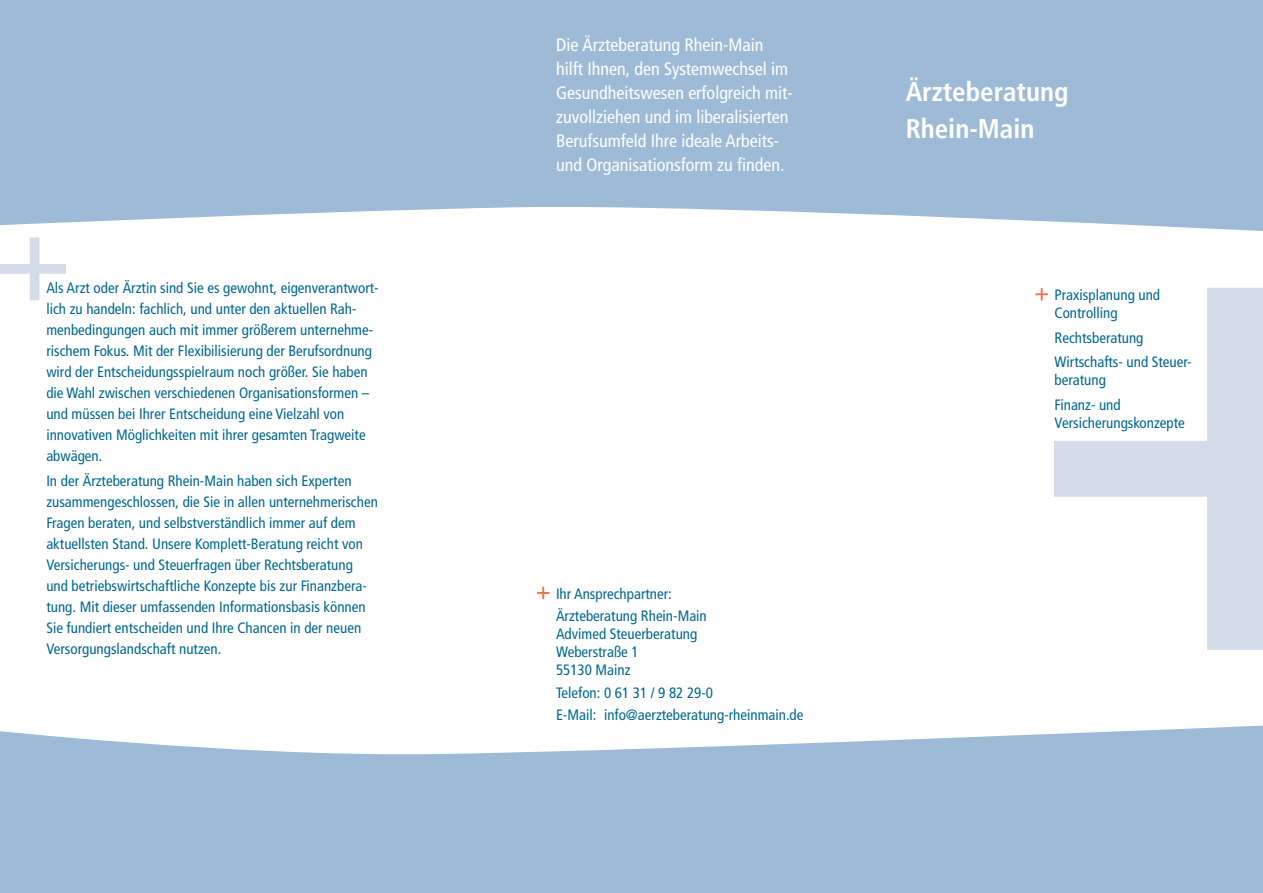
<style>
.page{position:relative;width:1263px;height:893px;background:#fff}
.page>*{position:absolute;margin:0;border:0;box-sizing:border-box;transform-origin:0 0}
.t1{font:700 condensed 27px/36.6px "Frutiger LT";color:#fff}
.t2{font:condensed 18px/24px "Frutiger LT";color:#fff}
.t3{font:condensed 15px/21px "Frutiger LT";color:#006890}
</style>
<div class="page">
<svg style="left:0;top:725px;width:1263px;height:168px;background:#a7c2db"></svg>
<div style="left:0;top:0;width:1263px;height:231px;background:#9dbbd7"></div>
<svg style="left:0;top:237px;width:66px;height:63px"></svg>
<svg style="left:537px;top:587px;width:12px;height:12px"></svg>
<svg style="left:1054px;top:288px;width:209px;height:362px"></svg>
<svg style="left:1035px;top:288px;width:13px;height:12px"></svg>
<p class="t3" style="left:46px;top:277px;width:334px">Als Arzt oder Ärztin sind Sie es gewohnt, eigenverantwort&shy;lich zu handeln: fachlich, und unter den aktuellen Rah&shy;menbedingungen auch mit immer größerem unternehme&shy;rischem Fokus. Mit der Flexibilisierung der Berufsordnung wird der Entscheidungsspielraum noch größer. Sie haben die Wahl zwischen verschiedenen Organisationsformen – und müssen bei Ihrer Entscheidung eine Vielzahl von innovativen Möglichkeiten mit ihrer gesamten Tragweite abwägen.</p>
<p class="t3" style="left:46px;top:471px;width:333px">In der Ärzteberatung Rhein-Main haben sich Experten zusammengeschlossen, die Sie in allen unternehmerischen Fragen beraten, und selbstverständlich immer auf dem aktuellsten Stand. Unsere Komplett-Beratung reicht von Versicherungs- und Steuerfragen über Rechtsberatung und betriebswirtschaftliche Konzepte bis zur Finanzbera&shy;tung. Mit dieser umfassenden Informationsbasis können Sie fundiert entscheiden und Ihre Chancen in der neuen Versorgungslandschaft nutzen.</p>
<p class="t2" style="left:556px;top:33px;width:238px">Die Ärzteberatung Rhein-Main hilft Ihnen, den Systemwechsel im Gesundheitswesen erfolgreich mit&shy;zuvollziehen und im liberalisierten Berufsumfeld Ihre ideale Arbeits&shy;und Organisationsform zu finden.</p>
<p class="t3" style="left:556px;top:583px;width:152px;line-height:22.2px">Ihr Ansprechpartner:<br>Ärzteberatung Rhein-Main</p>
<p class="t3" style="left:556px;top:625px;width:143px;line-height:18px">Advimed Steuerberatung<br>Weberstraße 1<br>55130 Mainz</p>
<p class="t3" style="left:556px;top:681px;width:249px;line-height:22.2px">Telefon: 0 61 31 / 9 82 29-0<br>E-Mail: info@aerzteberatung-rheinmain.de</p>
<h1 class="t1" style="left:906px;top:73px;width:164px">Ärzteberatung<br>Rhein-Main</h1>
<p class="t3" style="left:1054px;top:286px;width:107px;line-height:18px">Praxisplanung und<br>Controlling</p>
<p class="t3" style="left:1054px;top:325px;width:139px;line-height:24.5px">Rechtsberatung<br>Wirtschafts- und Steuer-</p>
<p class="t3" style="left:1054px;top:368px;width:68px;line-height:24.5px">beratung<br>Finanz- und</p>
<p class="t3" style="left:1054px;top:412px;width:132px">Versicherungs konzepte</p>
</div>
